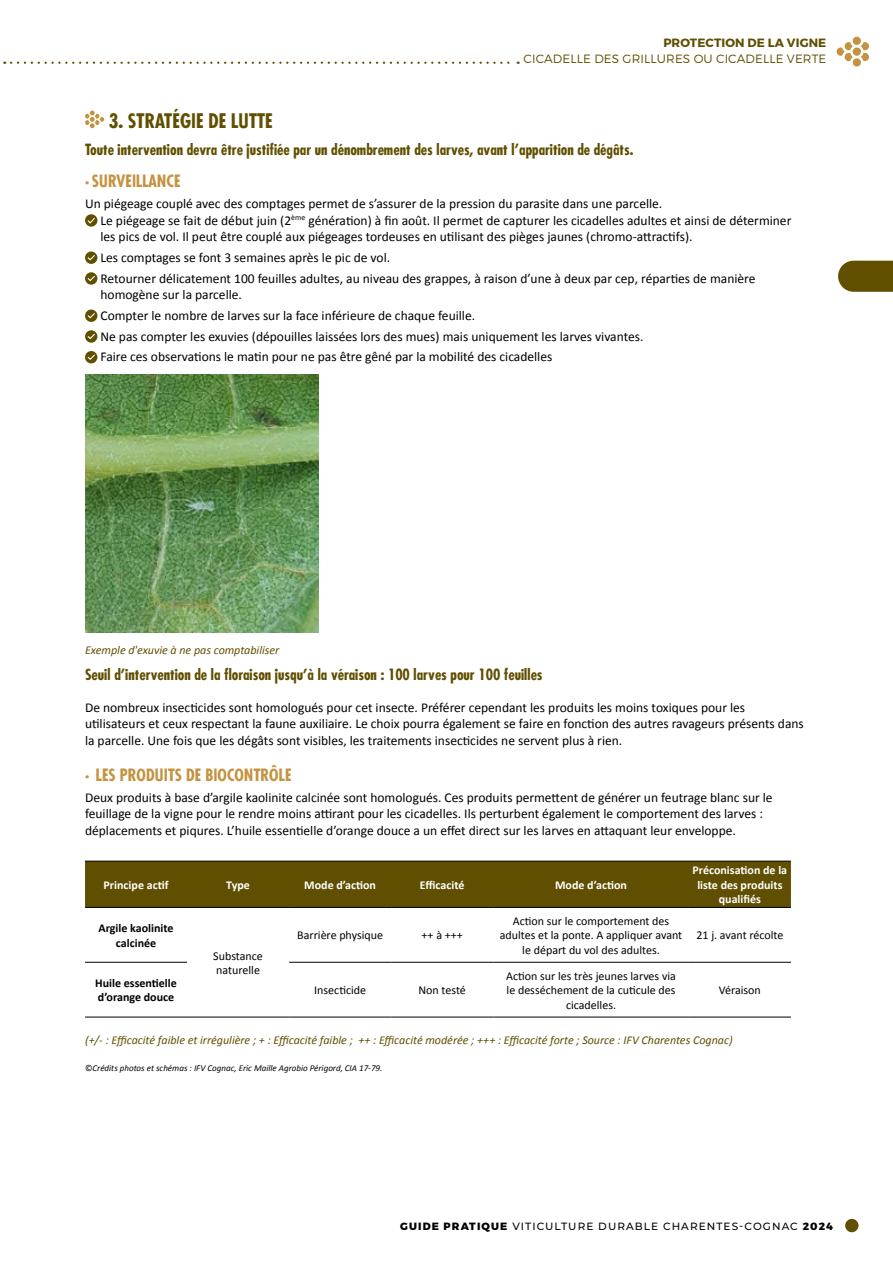
<style>
.page{position:relative;width:893px;height:1263px;background:#fff}
.page>*{position:absolute;margin:0;border:0;box-sizing:border-box;transform-origin:0 0}
.t1{font:700 condensed 19.5px "Futura";color:#604f00}
.t2{font:700 condensed 16.5px "Futura";color:#c49341}
.t3{font:700 condensed 15px "Futura";color:#604f00}
.t4{font:13.5px/16.5px "Calibri";color:#000}
.t5{font:12px/14.4px "Calibri";color:#000;text-align:center}
.t6{font:italic 12px "Calibri";color:#604f00}
.t7{font:700 12px/14.4px "Calibri";color:#fff;text-align:center}
.t8{font:700 12px/14.4px "Calibri";color:#000;text-align:center}
.t9{font:300 12px "Montserrat";letter-spacing:.01em;color:#604f00}
.t10{font:700 12px "Montserrat";letter-spacing:.01em;color:#604f00}
.t11{font:500 10.5px "Montserrat";letter-spacing:.1em;color:#000}
.t12{font:italic 9px "Calibri";color:#000}
.s1{font-style:normal}
.s2{font-weight:800}
</style>
<div class="page">
<div style="left:852px;top:36px;width:9px;height:9px;background:#c49341;border-radius:4px"></div>
<svg style="left:837px;top:42px;width:32px;height:25px"></svg>
<div style="left:845px;top:1219px;width:13px;height:13px;background:#604f00;border-radius:50%"></div>
<svg style="left:838px;top:261px;width:55px;height:31px;background:#6a5a11"></svg>
<svg style="left:11px;top:62px;width:508px;height:2px"></svg>
<svg style="left:85px;top:110px;width:19px;height:19px"></svg>
<svg style="left:85px;top:214px;width:12px;height:13px"></svg>
<svg style="left:86px;top:217px;width:10px;height:7px"></svg>
<svg style="left:85px;top:251px;width:12px;height:13px"></svg>
<svg style="left:86px;top:254px;width:10px;height:7px"></svg>
<svg style="left:85px;top:272px;width:12px;height:13px"></svg>
<svg style="left:86px;top:275px;width:10px;height:7px"></svg>
<svg style="left:85px;top:309px;width:12px;height:13px"></svg>
<svg style="left:86px;top:312px;width:10px;height:7px"></svg>
<svg style="left:85px;top:330px;width:12px;height:13px"></svg>
<svg style="left:86px;top:333px;width:10px;height:7px"></svg>
<svg style="left:85px;top:351px;width:12px;height:12px"></svg>
<svg style="left:86px;top:353px;width:10px;height:8px"></svg>
<img style="left:85px;top:374px;width:234px;height:259px">
<div style="left:85px;top:862px;width:706px;height:45px;background:#604f00"></div>
<hr style="left:85px;top:962px;width:102px;height:1px;background:#000">
<hr style="left:289px;top:962px;width:102px;height:1px;background:#000">
<hr style="left:391px;top:962px;width:102px;height:1px;background:#000">
<hr style="left:493px;top:962px;width:196px;height:1px;background:#000">
<hr style="left:689px;top:962px;width:102px;height:1px;background:#000">
<hr style="left:85px;top:1017px;width:102px;height:1px;background:#000">
<hr style="left:187px;top:1017px;width:102px;height:1px;background:#000">
<hr style="left:289px;top:1017px;width:102px;height:1px;background:#000">
<hr style="left:391px;top:1017px;width:102px;height:1px;background:#000">
<hr style="left:493px;top:1017px;width:196px;height:1px;background:#000">
<hr style="left:689px;top:1017px;width:102px;height:1px;background:#000">
<hr style="left:85px;top:861px;width:102px;height:1px;background:#000">
<hr style="left:85px;top:907px;width:102px;height:1px;background:#000">
<hr style="left:187px;top:861px;width:102px;height:1px;background:#000">
<hr style="left:187px;top:907px;width:102px;height:1px;background:#000">
<hr style="left:289px;top:861px;width:102px;height:1px;background:#000">
<hr style="left:289px;top:907px;width:102px;height:1px;background:#000">
<hr style="left:391px;top:861px;width:102px;height:1px;background:#000">
<hr style="left:391px;top:907px;width:102px;height:1px;background:#000">
<hr style="left:493px;top:861px;width:196px;height:1px;background:#000">
<hr style="left:493px;top:907px;width:196px;height:1px;background:#000">
<hr style="left:689px;top:861px;width:102px;height:1px;background:#000">
<hr style="left:689px;top:907px;width:102px;height:1px;background:#000">
<p class="t10" style="left:663px;top:35px;width:164px">PROTECTION DE LA VIGNE</p>
<p class="t9" style="left:524px;top:52px;width:304px">CICADELLE DES GRILLURES OU CICADELLE VERTE</p>
<h1 class="t1" style="left:109px;top:108px;width:165px">3. STRATÉGIE DE LUTTE</h1>
<p class="t3" style="left:85px;top:139px;width:550px">Toute intervention devra être justifiée par un dénombrement des larves, avant l’apparition de dégâts.</p>
<p class="t2" style="left:85px;top:170px;width:97px">•SURVEILLANCE</p>
<p class="t4" style="left:100px;top:195px;width:692px;text-indent:-15px">Un piégeage couplé avec des comptages permet de s’assurer de la pression du parasite dans une parcelle.<br>Le piégeage se fait de début juin (2<sup>ème</sup> génération) à fin août. Il permet de capturer les cicadelles adultes et ainsi de déterminer les pics de vol. Il peut être couplé aux piégeages tordeuses en utilisant des pièges jaunes (chromo-attractifs).</p>
<p class="t4" style="left:100px;top:246px;width:656px;line-height:20.7px">Les comptages se font 3 semaines après le pic de vol.<br>Retourner délicatement 100 feuilles adultes, au niveau des grappes, à raison d’une à deux par cep, réparties de manière</p>
<p class="t4" style="left:100px;top:284px;width:544px;line-height:20.7px">homogène sur la parcelle.<br>Compter le nombre de larves sur la face inférieure de chaque feuille.<br>Ne pas compter les exuvies (dépouilles laissées lors des mues) mais uniquement les larves vivantes.<br>Faire ces observations le matin pour ne pas être gêné par la mobilité des cicadelles</p>
<p class="t6" style="left:85px;top:642px;width:196px">Exemple d'exuvie à ne pas comptabiliser</p>
<p class="t3" style="left:85px;top:665px;width:459px">Seuil d’intervention de la floraison jusqu’à la véraison : 100 larves pour 100 feuilles</p>
<p class="t4" style="left:85px;top:698px;width:720px">De nombreux insecticides sont homologués pour cet insecte. Préférer cependant les produits les moins toxiques pour les utilisateurs et ceux respectant la faune auxiliaire. Le choix pourra également se faire en fonction des autres ravageurs présents dans la parcelle. Une fois que les dégâts sont visibles, les traitements insecticides ne servent plus à rien.</p>
<p class="t2" style="left:85px;top:764px;width:208px">• LES PRODUITS DE BIOCONTRÔLE</p>
<p class="t4" style="left:85px;top:788px;width:689px">Deux produits à base d’argile kaolinite calcinée sont homologués. Ces produits permettent de générer un feutrage blanc sur le feuillage de la vigne pour le rendre moins attirant pour les cicadelles. Ils perturbent également le comportement des larves : déplacements et piqures. L’huile essentielle d’orange douce a un effet direct sur les larves en attaquant leur enveloppe.</p>
<p class="t7" style="left:104px;top:877px;width:66px">Principe actif</p>
<p class="t7" style="left:226px;top:877px;width:25px">Type</p>
<p class="t7" style="left:304px;top:877px;width:73px">Mode d’action</p>
<p class="t7" style="left:420px;top:877px;width:46px">Efficacité</p>
<p class="t7" style="left:555px;top:877px;width:73px">Mode d’action</p>
<p class="t8" style="left:99px;top:920px;width:77px">Argile kaolinite calcinée</p>
<p class="t5" style="left:213px;top:948px;width:51px;text-align:left">Substance naturelle</p>
<p class="t5" style="left:297px;top:927px;width:87px">Barrière physique</p>
<p class="t5" style="left:422px;top:927px;width:43px">++ à +++</p>
<p class="t8" style="left:95px;top:975px;width:83px;text-align:left">Huile essentielle d’orange douce</p>
<p class="t5" style="left:314px;top:982px;width:53px">Insecticide</p>
<p class="t5" style="left:419px;top:982px;width:49px">Non testé</p>
<p class="t5" style="left:500px;top:913px;width:184px">Action sur le comportement des adultes et la ponte. A appliquer avant le départ du vol des adultes.</p>
<p class="t5" style="left:506px;top:968px;width:171px">Action sur les très jeunes larves via le desséchement de la cuticule des cicadelles.</p>
<p class="t7" style="left:693px;top:863px;width:96px">Préconisation de la liste des produits qualifiés</p>
<p class="t5" style="left:696px;top:927px;width:88px">21 j. avant récolte</p>
<p class="t5" style="left:719px;top:982px;width:43px">Véraison</p>
<p class="t6" style="left:85px;top:1032px;width:649px">(+/- : Efficacité faible et irrégulière ; + : Efficacité faible ; ++ : Efficacité modérée ; +++ : Efficacité forte ; Source : IFV Charentes Cognac)</p>
<p class="t12" style="left:85px;top:1062px;width:299px"><span class="s1">©</span>Crédits photos et schémas : IFV Cognac, Eric Maille Agrobio Périgord, CIA 17-79.</p>
<p class="t11" style="left:400px;top:1219px;width:434px"><span class="s2">GUIDE PRATIQUE</span> VITICULTURE DURABLE CHARENTES-COGNAC <span class="s2">2024</span></p>
</div>
